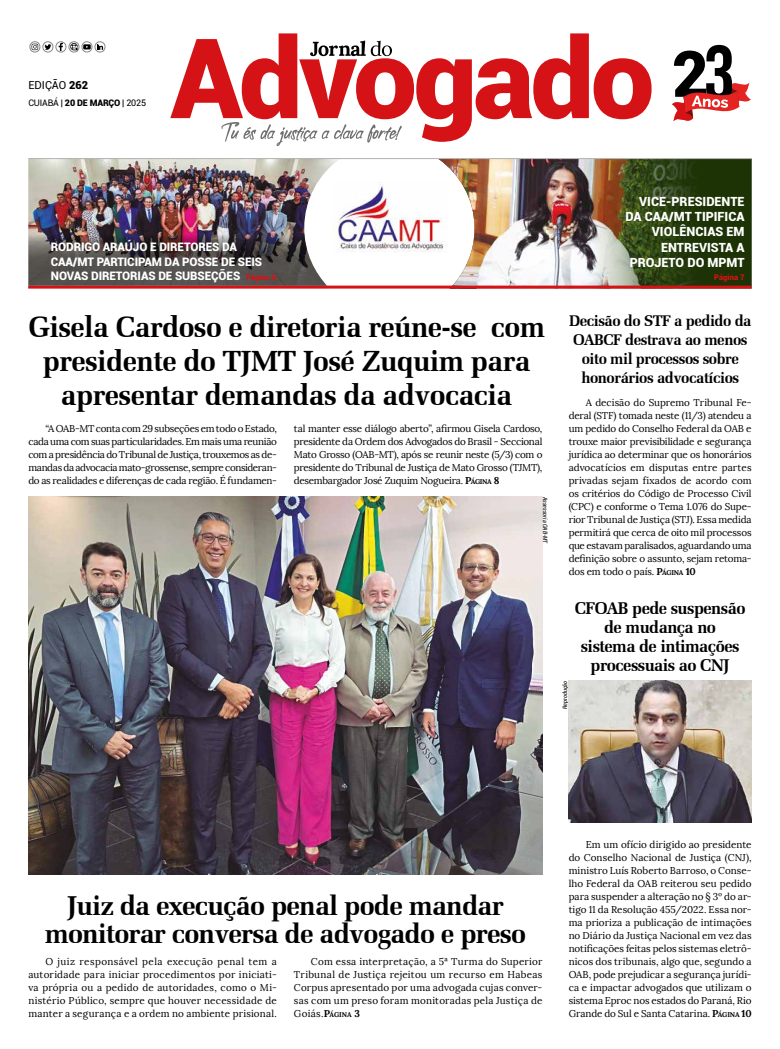
<style>
.page{position:relative;width:780px;height:1049px;background:#fff}
.page>*{position:absolute;margin:0;border:0;box-sizing:border-box;transform-origin:0 0}
.t1{font:700 29.3px/34.3px "Zapf Elliptical 711 BT";letter-spacing:-.02em;color:#000;text-align:center}
.t2{font:700 27.3px/27.8px "Zapf Elliptical 711 BT";letter-spacing:-.03em;color:#000;text-align:center}
.t3{font:700 17px/19px "Zapf Elliptical 711 BT";letter-spacing:-.03em;color:#000;text-align:center}
.t4{font:700 15.4px/19px "Zapf Elliptical 711 BT";letter-spacing:-.03em;color:#000;text-align:center}
.t5{font:900 12.6px/15.1px "Roboto";color:#fff;text-align:right}
.t6{font:900 11.7px/14.1px "Roboto";letter-spacing:-.01em;color:#fff}
.t7{font:11px "Roboto";color:#000}
.t8{font:9.9px/13px "Lora";letter-spacing:-.01em;color:#000;text-align:justify}
.t9{font:9px "Roboto";letter-spacing:-.02em;color:#000}
.t10{font:900 7.8px "Roboto";color:#d51317}
.t11{font:italic condensed 6px "Roboto";color:#000}
.s1{font-weight:900}
.s2{font-weight:700}
.s3{font-weight:700;font-size:6.9px}
</style>
<div class="page">
<img style="left:28px;top:159px;width:312px;height:127px">
<img style="left:438px;top:159px;width:165px;height:127px">
<svg style="left:603px;top:159px;width:148px;height:127px;background:#3d491d"></svg>
<svg style="left:276px;top:142px;width:94px;height:4px"></svg>
<svg style="left:170px;top:33px;width:481px;height:109px"></svg>
<hr style="left:28px;top:158px;width:723px;height:1px;background:#b3b2b2">
<hr style="left:28px;top:286px;width:723px;height:3px;background:#d51317">
<svg style="left:59px;top:43px;width:4px;height:7px"></svg>
<div style="left:56px;top:41px;width:10px;height:11px;border:1px solid #878787;border-radius:5px"></div>
<div style="left:69px;top:41px;width:10px;height:11px;border:1px solid #878787;border-radius:5px"></div>
<div style="left:42px;top:41px;width:11px;height:11px;border:1px solid #878787;border-radius:5px"></div>
<svg style="left:45px;top:44px;width:6px;height:6px"></svg>
<div style="left:29px;top:41px;width:11px;height:11px;border:1px solid #878787;border-radius:5px"></div>
<svg style="left:32px;top:44px;width:6px;height:6px"></svg>
<div style="left:82px;top:41px;width:10px;height:11px;border:1px solid #878787;border-radius:5px"></div>
<svg style="left:70px;top:43px;width:21px;height:8px"></svg>
<div style="left:95px;top:41px;width:10px;height:11px;border:1px solid #878787;border-radius:5px"></div>
<svg style="left:97px;top:44px;width:6px;height:6px"></svg>
<svg style="left:672px;top:45px;width:78px;height:76px"></svg>
<img style="left:332px;top:182px;width:115px;height:70px">
<img style="left:28px;top:223px;width:299px;height:63px">
<img style="left:28px;top:497px;width:514px;height:377px">
<img style="left:568px;top:681px;width:183px;height:141px">
<p class="t7" style="left:28px;top:77px;width:61px">EDIÇÃO <span class="s1">262</span></p>
<p class="t9" style="left:28px;top:97px;width:119px">CUIABÁ | <span class="s1">20 DE MARÇO</span> | 2025</p>
<p class="t6" style="left:51px;top:240px;width:213px">RODRIGO ARAÚJO E DIRETORES DA<br>CAA/MT PARTICIPAM DA POSSE DE SEIS<br>NOVAS DIRETORIAS DE SUBSEÇÕES</p>
<h1 class="t1" style="left:28px;top:309px;width:518px">Gisela Cardoso e diretoria reúne-se com presidente do TJMT José Zuquim para apresentar demandas da advocacia</h1>
<p class="t8" style="left:28px;top:422px;width:250px;text-indent:17px">“A OAB-MT conta com 29 subseções em todo o Estado, cada uma com suas particularidades. Em mais uma reunião com a presidência do Tribunal de Justiça, trouxemos as de&shy;mandas da advocacia mato-grossense, sempre consideran&shy;do as realidades e diferenças de cada região. É fundamen-</p>
<p class="t8" style="left:294px;top:422px;width:250px">tal manter esse diálogo aberto”, afirmou Gisela Cardoso, presidente da Ordem dos Advogados do Brasil - Seccional Mato Grosso (OAB-MT), após se reunir neste (5/3) com o presidente do Tribunal de Justiça de Mato Grosso (TJMT), desembargador José Zuquim Nogueira. <span class="s2">P</span><span class="s3">ÁGINA</span> <span class="s2">8</span></p>
<p class="t11" style="left:549px;top:497px;width:49px;rotate:90deg">Assessoria OAB-MT</p>
<p class="t10" style="left:246px;top:271px;width:32px">Página 6</p>
<p class="t5" style="left:625px;top:194px;width:121px">VICE-PRESIDENTE<br>DA CAA/MT TIPIFICA<br>VIOLÊNCIAS EM<br>ENTREVISTA A<br>PROJETO DO MPMT</p>
<p class="t10" style="left:714px;top:271px;width:32px">Página 7</p>
<h3 class="t4" style="left:569px;top:311px;width:184px">Decisão do STF a pedido da<br>OABCF destrava ao menos oito mil processos sobre honorários advocatícios</h3>
<p class="t8" style="left:568px;top:396px;width:184px;text-indent:17px">A decisão do Supremo Tribunal Fe&shy;deral (STF) tomada neste (11/3) atendeu a um pedido do Conselho Federal da OAB e trouxe maior previsibilidade e segurança jurídica ao determinar que os honorários advocatícios em disputas entre partes privadas sejam fixados de acordo com os critérios do Código de Processo Civil (CPC) e conforme o Tema 1.076 do Supe&shy;rior Tribunal de Justiça (STJ). Essa medida permitirá que cerca de oito mil processos que estavam paralisados, aguardando uma definição sobre o assunto, sejam retoma&shy;dos em todo o país. <span class="s2">P</span><span class="s3">ÁGINA</span> <span class="s2">10</span></p>
<h3 class="t3" style="left:574px;top:598px;width:172px">CFOAB pede suspensão de mudança no sistema de intimações processuais ao CNJ</h3>
<p class="t11" style="left:560px;top:709px;width:30px;rotate:-90deg">Reprodução</p>
<h2 class="t2" style="left:45px;top:891px;width:483px">Juiz da execução penal pode mandar monitorar conversa de advogado e preso</h2>
<p class="t8" style="left:28px;top:955px;width:250px;text-indent:17px">O juiz responsável pela execução penal tem a autoridade para iniciar procedimentos por iniciati&shy;va própria ou a pedido de autoridades, como o Mi&shy;nistério Público, sempre que houver necessidade de manter a segurança e a ordem no ambiente prisional.</p>
<p class="t8" style="left:294px;top:955px;width:250px;text-indent:17px">Com essa interpretação, a 5ª Turma do Superior Tribunal de Justiça rejeitou um recurso em Habeas Corpus apresentado por uma advogada cujas conver&shy;sas com um preso foram monitoradas pela Justiça de Goiás.<span class="s2">P</span><span class="s3">ÁGINA</span> <span class="s2">3</span></p>
<p class="t8" style="left:568px;top:838px;width:184px;text-indent:17px">Em um ofício dirigido ao presidente do Conselho Nacional de Justiça (CNJ), ministro Luís Roberto Barroso, o Conse&shy;lho Federal da OAB reiterou seu pedido para suspender a alteração no § 3º do ar&shy;tigo 11 da Resolução 455/2022. Essa nor&shy;ma prioriza a publicação de intimações no Diário da Justiça Nacional em vez das notificações feitas pelos sistemas eletrô&shy;nicos dos tribunais, algo que, segundo a OAB, pode prejudicar a segurança jurídi&shy;ca e impactar advogados que utilizam o sistema Eproc nos estados do Paraná, Rio Grande do Sul e Santa Catarina. <span class="s2">P</span><span class="s3">ÁGINA</span> <span class="s2">10</span></p>
</div>
